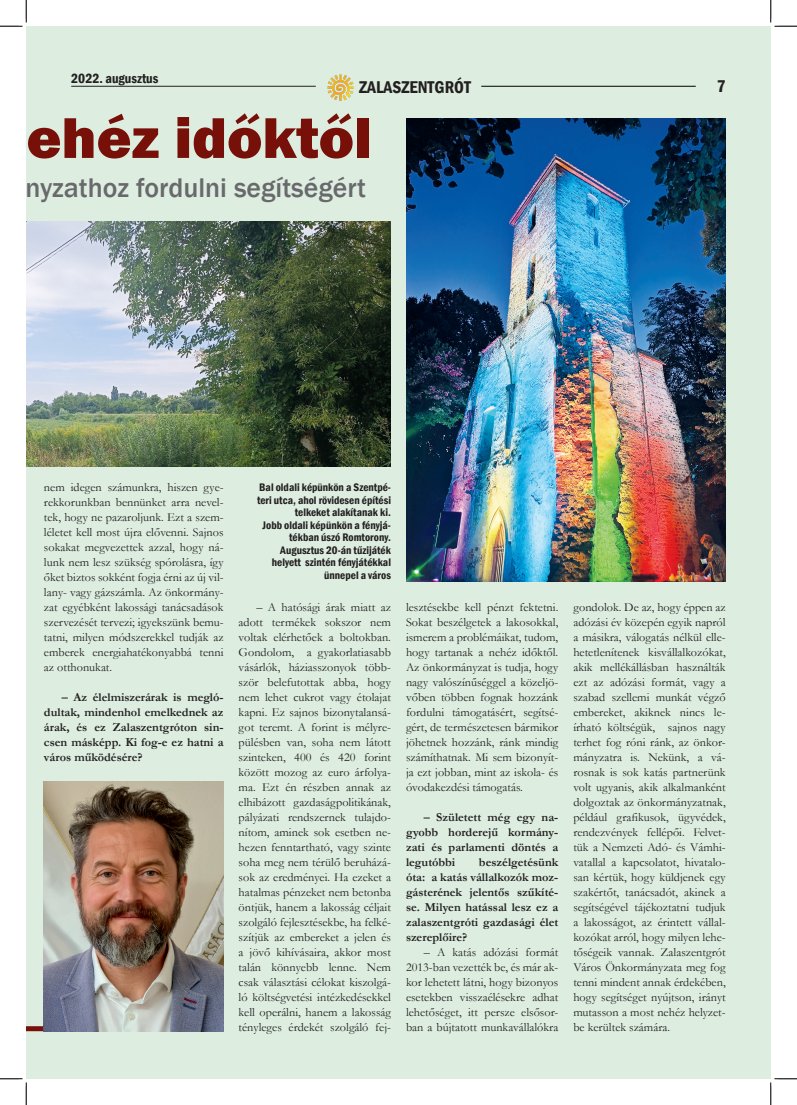
<style>
.page{position:relative;width:797px;height:1105px;background:#fff}
.page>*{position:absolute;margin:0;border:0;box-sizing:border-box;transform-origin:0 0}
.t1{font:800 59.5px "Franklin Gothic";color:#771009}
.t2{font:500 27.75px "Franklin Gothic";color:#69696c}
.t3{font:600 condensed 17.5px "Franklin Gothic";color:#231f20}
.t4{font:600 condensed 13.75px "Franklin Gothic";color:#231f20}
.Törzsszöveg{font:12.25px/15px "Garamond";color:#231f20;text-align:justify}
.Törzsszöveg-2{font:700 12.25px/15px "Garamond";color:#231f20;text-align:justify}
.Képaláírás{font:600 condensed 11.25px/12.5px "Franklin Gothic";color:#231f20;text-align:right}
</style>
<div class="page">
<div style="left:26px;top:26px;width:744px;height:1053px;background:#ddeee1"></div>
<div style="left:26px;top:1026px;width:37px;height:5px;background:#771009"></div>
<img style="left:44px;top:781px;width:180px;height:250px">
<img style="left:406px;top:118px;width:319px;height:463px">
<img style="left:26px;top:221px;width:365px;height:246px">
<img style="left:327px;top:74px;width:27px;height:27px">
<hr style="left:71px;top:86px;width:245px;height:1px;background:#231f20">
<hr style="left:481px;top:86px;width:214px;height:1px;background:#000">
<svg style="left:0;top:0;width:27px;height:27px"></svg>
<svg style="left:0;top:1078px;width:27px;height:27px"></svg>
<svg style="left:770px;top:0;width:27px;height:27px"></svg>
<svg style="left:770px;top:1078px;width:27px;height:27px"></svg>
<p class="t4" style="left:71px;top:69px;width:89px">2022. augusztus</p>
<h3 class="t3" style="left:359px;top:75px;width:113px">ZALASZENTGRÓT</h3>
<h1 class="t1" style="left:-8px;top:99px;width:381px">nehéz időktől</h1>
<h2 class="t2" style="left:10px;top:171px;width:357px">ányzathoz fordulni segítségért</h2>
<h3 class="t3" style="left:716px;top:74px;width:10px">7</h3>
<p class="Törzsszöveg" style="left:44px;top:479px;width:181px">nem idegen számunkra, hiszen gye&shy;rekkorunkban bennünket arra nevel&shy;tek, hogy ne pazaroljunk. Ezt a szem&shy;léletet kell most újra elővenni. Sajnos sokakat megvezettek azzal, hogy ná&shy;lunk nem lesz szükség spórolásra, így őket biztos sokként fogja érni az új vil&shy;lany- vagy gázszámla. Az önkormány&shy;zat egyébként lakossági tanácsadások szervezését tervezi; igyekszünk bemu&shy;tatni, milyen módszerekkel tudják az emberek energiahatékonyabbá tenni az otthonukat.</p>
<p class="Törzsszöveg-2" style="left:44px;top:689px;width:181px;text-indent:18px">– Az élelmiszerárak is megló&shy;dultak, mindenhol emelkednek az árak, és ez Zalaszentgróton sin&shy;csen másképp. Ki fog-e ez hatni a város működésére?</p>
<p class="Képaláírás" style="left:257px;top:481px;width:135px">Bal oldali képünkön a Szentpé&shy;teri utca, ahol rövidesen építési telkeket alakítanak ki.</p>
<p class="Képaláírás" style="left:262px;top:519px;width:130px">Jobb oldali képünkön a fényjá&shy;tékban úszó Romtorony.</p>
<p class="Képaláírás" style="left:272px;top:544px;width:121px">Augusztus 20-án tűzijáték helyett szintén fényjátékkal ünnepel a város</p>
<p class="Törzsszöveg" style="left:239px;top:599px;width:154px;text-indent:18px">– A hatósági árak miatt az adott termékek sokszor nem voltak elérhetőek a boltokban.<br>Gondolom, a gyakorlatiasabb vásárlók, háziasszonyok több&shy;ször belefutottak abba, hogy nem lehet cukrot vagy étolajat kapni. Ez sajnos bizonytalansá&shy;got teremt. A forint is mélyre&shy;pülésben van, soha nem látott szinteken, 400 és 420 forint között mozog az euro árfolya&shy;ma. Ezt én részben annak az elhibázott gazdaságpolitikának, pályázati rendszernek tulajdo&shy;nítom, aminek sok esetben ne&shy;hezen fenntartható, vagy szinte soha meg nem térülő beruházá&shy;sok az eredményei. Ha ezeket a hatalmas pénzeket nem betonba öntjük, hanem a lakosság céljait szolgáló fejlesztésekbe, ha felké&shy;szítjük az embereket a jelen és a jövő kihívásaira, akkor most talán könnyebb lenne. Nem csak választási célokat kiszolgá&shy;ló költségvetési intézkedésekkel kell operálni, hanem a lakosság tényleges érdekét szolgáló fej-</p>
<p class="Törzsszöveg" style="left:406px;top:599px;width:154px">lesztésekbe kell pénzt fektetni.<br>Sokat beszélgetek a lakosokkal, ismerem a problémáikat, tudom, hogy tartanak a nehéz időktől.<br>Az önkormányzat is tudja, hogy nagy valószínűséggel a közeljö&shy;vőben többen fognak hozzánk fordulni támogatásért, segítsé&shy;gért, de természetesen bármikor jöhetnek hozzánk, ránk mindig számíthatnak. Mi sem bizonyít&shy;ja ezt jobban, mint az iskola- és óvodakezdési támogatás.</p>
<p class="Törzsszöveg-2" style="left:406px;top:809px;width:154px;text-indent:18px">– Született még egy na&shy;gyobb horderejű kormány&shy;zati és parlamenti döntés a legutóbbi</p>
<p class="Törzsszöveg-2" style="left:406px;top:854px;width:154px;text-indent:73px">beszélgetésünk óta: a katás vállalkozók moz&shy;gásterének jelentős szűkíté&shy;se. Milyen hatással lesz ez a zalaszentgróti gazdasági élet szereplőire?</p>
<p class="Törzsszöveg" style="left:406px;top:944px;width:154px;text-indent:18px">– A katás adózási formát 2013-ban vezették be, és már ak&shy;kor lehetett látni, hogy bizonyos esetekben visszaélésekre adhat lehetőséget, itt persze elsősor&shy;ban a bújtatott munkavállalókra</p>
<p class="Törzsszöveg" style="left:573px;top:599px;width:154px">gondolok. De az, hogy éppen az adózási év közepén egyik napról a másikra, válogatás nélkül elle&shy;hetetlenítenek kisvállalkozókat, akik mellékállásban használták ezt az adózási formát, vagy a szabad szellemi munkát végző embereket, akiknek nincs le&shy;írható költségük, sajnos nagy terhet fog róni ránk, az önkor&shy;mányzatra is. Nekünk, a vá&shy;rosnak is sok katás partnerünk volt ugyanis, akik alkalmanként dolgoztak az önkormányzatnak, például grafikusok, ügyvédek, rendezvények fellépői. Felvet&shy;tük a Nemzeti Adó- és Vámhi&shy;vatallal a kapcsolatot, hivatalo&shy;san kértük, hogy küldjenek egy szakértőt, tanácsadót, akinek a segítségével tájékoztatni tudjuk a lakosságot, az érintett vállal&shy;kozókat arról, hogy milyen lehe&shy;tőségeik vannak. Zalaszentgrót Város Önkormányzata meg fog tenni mindent annak érdekében, hogy segítséget nyújtson, irányt mutasson a most nehéz helyzet&shy;be kerültek számára.</p>
</div>
